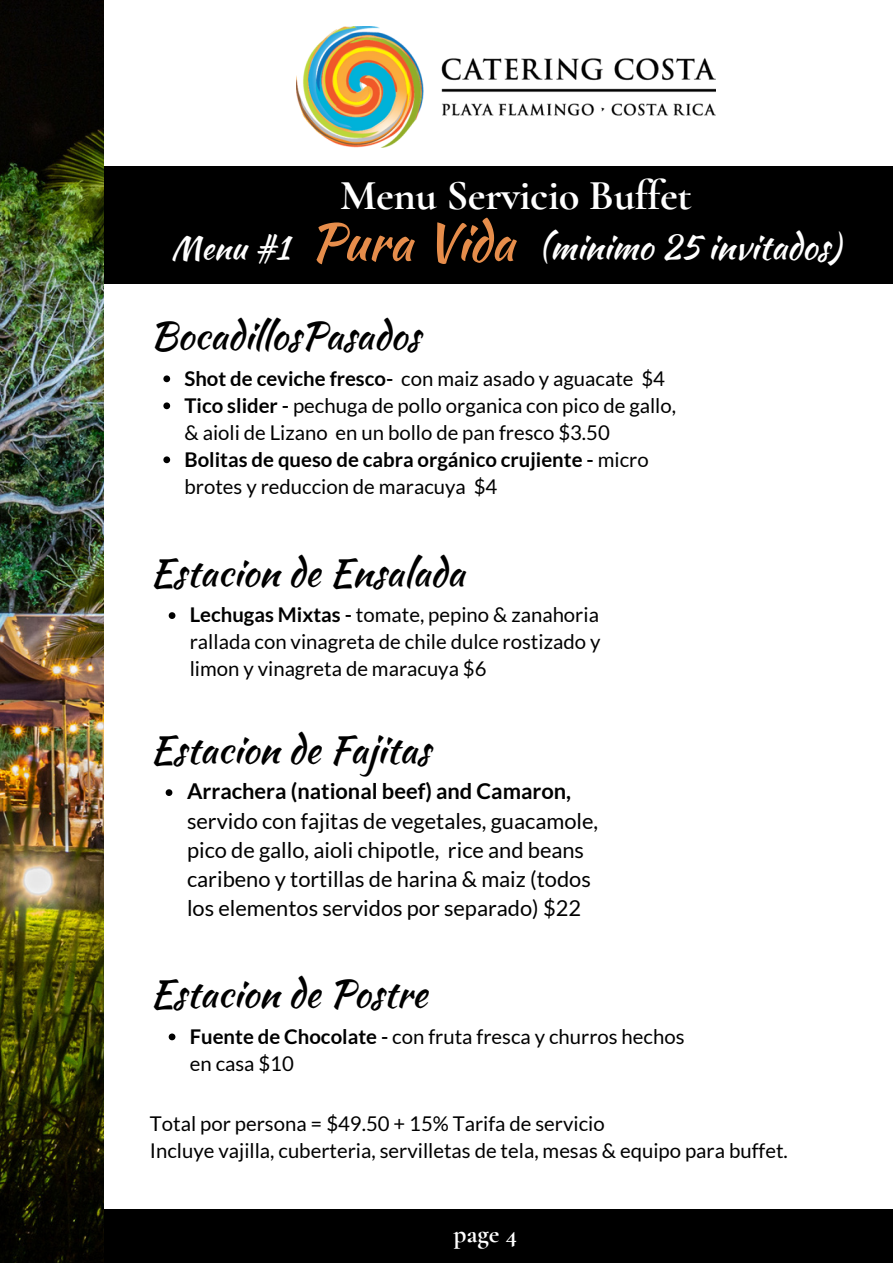
<style>
.page{position:relative;width:893px;height:1264px;background:#fff}
.page>*{position:absolute;margin:0;border:0;box-sizing:border-box;transform-origin:0 0}
.t1{font:51.15px "Kaushan Script";color:#e68d4b}
.t2{font:700 42.6px "Cormorant Garamond";letter-spacing:-.01em;color:#fff}
.t3{font:37.95px "Kaushan Script";color:#000}
.t4{font:34.65px "Kaushan Script";color:#fff}
.t5{font:31.65px "Kaushan Script";color:#fff}
.t6{font:700 25.5px "Cormorant Garamond";color:#fff}
.t7{font:21.9px/29.2px "Lato";color:#000}
.t8{font:20.25px/27px "Lato";color:#000}
.t9{font:700 20.25px/27px "Lato";color:#000}
.s1{font-weight:700}
.s2{font-weight:400}
</style>
<div class="page">
<div style="left:0;top:1208px;width:892px;height:54px;background:#000"></div>
<img style="left:0;top:0;width:104px;height:1262px">
<img style="left:296px;top:27px;width:419px;height:120px">
<div style="left:104px;top:166px;width:788px;height:118px;background:#000"></div>
<svg style="left:163px;top:375px;width:7px;height:7px"></svg>
<svg style="left:163px;top:402px;width:7px;height:7px"></svg>
<svg style="left:163px;top:456px;width:7px;height:7px"></svg>
<svg style="left:166px;top:789px;width:6px;height:7px"></svg>
<svg style="left:169px;top:612px;width:6px;height:7px"></svg>
<svg style="left:169px;top:1033px;width:6px;height:7px"></svg>
<p class="t5" style="left:171px;top:225px;width:120px">Menu #1</p>
<p class="t2" style="left:340px;top:170px;width:353px">Menu Servicio Buffet</p>
<p class="t1" style="left:310px;top:205px;width:206px">Pura Vida</p>
<p class="t4" style="left:539px;top:221px;width:303px">(minimo 25 invitados)</p>
<p class="t3" style="left:150px;top:308px;width:271px">BocadillosPasados</p>
<p class="t8" style="left:184px;top:364px;width:482px"><span class="s1">Shot de ceviche fresco-</span> con maiz asado y aguacate $4</p>
<p class="t8" style="left:184px;top:391px;width:493px"><span class="s1">Tico slider -</span> pechuga de pollo organica con pico de gallo, &amp; aioli de Lizano en un bollo de pan fresco $3.50</p>
<p class="t9" style="left:184px;top:445px;width:465px">Bolitas de queso de cabra orgánico crujiente - <span class="s2">micro brotes y reduccion de maracuya $4</span></p>
<p class="t3" style="left:150px;top:544px;width:316px">Estacion de Ensalada</p>
<p class="t8" style="left:190px;top:601px;width:412px;text-align:justify"><span class="s1">Lechugas Mixtas -</span> tomate, pepino &amp; zanahoria rallada con vinagreta de chile dulce rostizado y limon y vinagreta de maracuya $6</p>
<p class="t3" style="left:150px;top:722px;width:281px">Estacion de Fajitas</p>
<p class="t7" style="left:187px;top:776px;width:412px"><span class="s1">Arrachera (national beef) and Camaron, </span>servido con fajitas de vegetales, guacamole, pico de gallo, aioli chipotle, rice and beans caribeno y tortillas de harina &amp; maiz (todos los elementos servidos por separado) $22</p>
<p class="t3" style="left:150px;top:966px;width:279px">Estacion de Postre</p>
<p class="t8" style="left:190px;top:1022px;width:496px"><span class="s1">Fuente de Chocolate -</span> con fruta fresca y churros hechos en casa $10</p>
<p class="t8" style="left:150px;top:1109px;width:456px">Total por persona = $49.50 + 15% Tarifa de servicio</p>
<p class="t8" style="left:150px;top:1136px;width:639px">Incluye vajilla, cuberteria, servilletas de tela, mesas &amp; equipo para buffet.</p>
<p class="t6" style="left:453px;top:1218px;width:65px">page 4</p>
</div>
